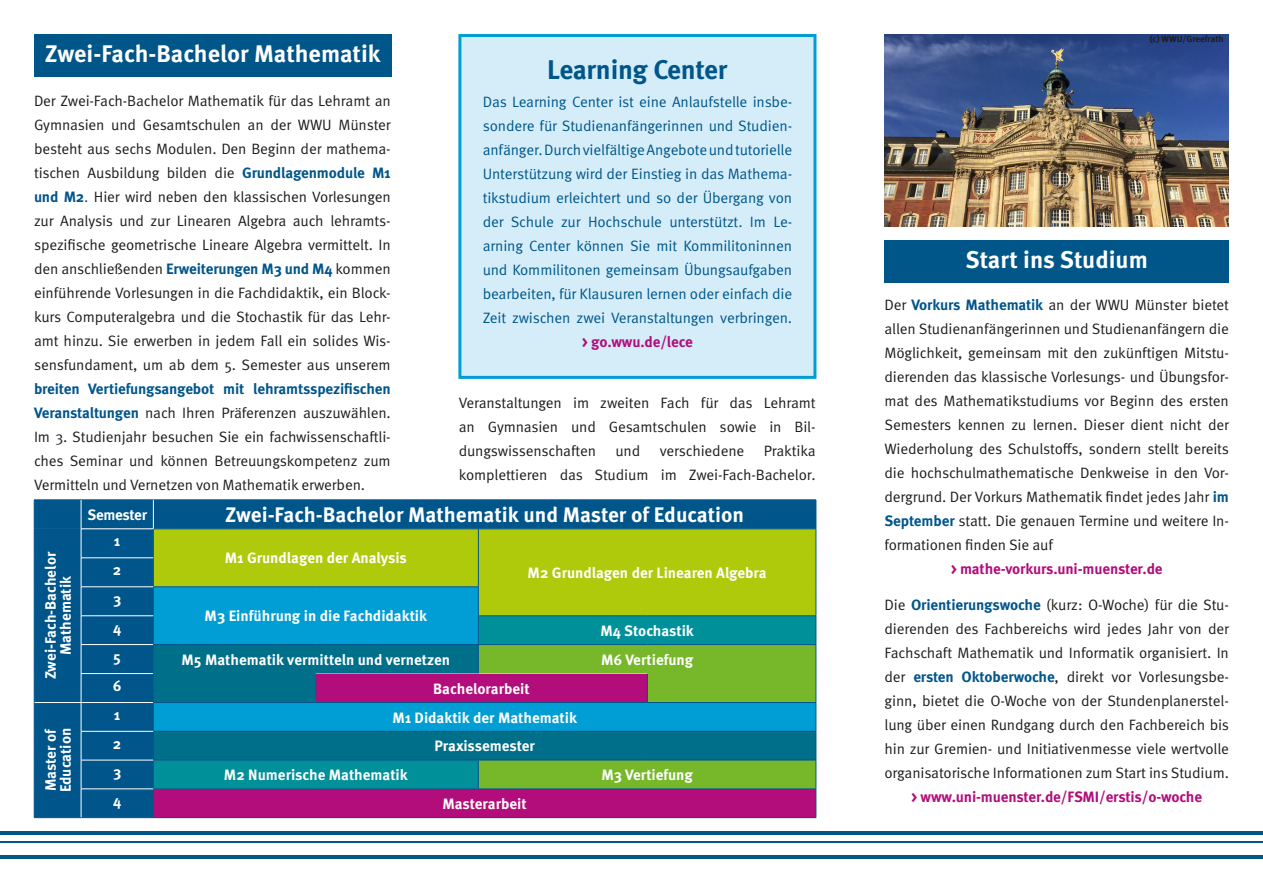
<style>
.page{position:relative;width:1263px;height:893px;background:#fff}
.page>*{position:absolute;margin:0;border:0;box-sizing:border-box;transform-origin:0 0}
.FlyerTitel_Vollfarbe{font:700 27px "Meta OT";letter-spacing:-.01em;color:#005689}
.FlyerTitel_Vollfarbe-2{font:700 24px "Meta OT";color:#fff}
.FlyerTitel_Vollfarbe-3{font:700 21px "Meta OT";color:#fff}
.FlyerTitel_Vollfarbe-4{font:15px/24px "Meta OT";letter-spacing:-.01em;color:#1d1d1b;text-align:justify}
.FlyerTitel_Vollfarbe-5{font:15px/24px "Meta OT";letter-spacing:-.01em;color:#005689;text-align:justify}
.FlyerTitel_Vollfarbe-6{font:700 15px/15px "Meta OT";color:#fff;text-align:center}
.FlyerTitel_Vollfarbe-7{font:700 15px "Meta OT";letter-spacing:-.01em;color:#b20d7b}
.FlyerTitel_Vollfarbe-8{font:700 15px "Meta OT";letter-spacing:-.02em;color:#fff}
.FlyerTitel_Vollfarbe-9{font:700 9px "Meta OT";color:#1d1d1b}
.s1{font-weight:700;color:#00558b}
.s2{color:#00558b}
</style>
<div class="page">
<div style="left:884px;top:240px;width:345px;height:43px;background:#005689"></div>
<img style="left:884px;top:34px;width:345px;height:193px">
<div style="left:34px;top:34px;width:357px;height:43px;background:#005689"></div>
<div style="left:460px;top:36px;width:355px;height:341px;background:#d4edf9"></div>
<div style="left:458px;top:34px;width:358px;height:345px;border:3px solid #009ed4"></div>
<svg style="left:34px;top:500px;width:783px;height:318px;background:#418074"></svg>
<hr style="left:34px;top:817px;width:47px;height:1px;background:#00558b">
<hr style="left:840px;top:855px;width:423px;height:4px;background:#005689">
<hr style="left:840px;top:841px;width:423px;height:2px;background:#005689">
<hr style="left:840px;top:831px;width:423px;height:4px;background:#005689">
<hr style="left:0;top:855px;width:436px;height:4px;background:#005689">
<hr style="left:0;top:841px;width:436px;height:2px;background:#005689">
<hr style="left:0;top:831px;width:436px;height:4px;background:#005689">
<hr style="left:415px;top:855px;width:446px;height:4px;background:#005689">
<hr style="left:415px;top:841px;width:446px;height:2px;background:#005689">
<hr style="left:415px;top:831px;width:446px;height:4px;background:#005689">
<p class="FlyerTitel_Vollfarbe-2" style="left:45px;top:38px;width:337px">Zwei-Fach-Bachelor Mathematik</p>
<p class="FlyerTitel_Vollfarbe-4" style="left:34px;top:89px;width:358px">Der Zwei-Fach-Bachelor Mathematik für das Lehramt an Gymnasien und Gesamtschulen an der WWU Münster besteht aus sechs Modulen. Den Beginn der mathema&shy;tischen Ausbildung bilden die <span class="s1">Grundlagenmodule M1 und M2</span><span class="s2">.</span> Hier wird neben den klassischen Vorlesungen zur Analysis und zur Linearen Algebra auch lehramts&shy;spezifische geometrische Lineare Algebra vermittelt. In den anschließenden <span class="s1">Erweiterungen M3 und M4</span> kommen einführende Vorlesungen in die Fachdidaktik, ein Block&shy;kurs Computeralgebra und die Stochastik für das Lehr&shy;amt hinzu. Sie erwerben in jedem Fall ein solides Wis&shy;sensfundament, um ab dem 5. Semester aus unserem</p>
<p class="FlyerTitel_Vollfarbe-4" style="left:34px;top:377px;width:358px"><span class="s1">breiten Vertiefungsangebot mit lehramtsspezifischen Veranstaltungen</span> nach Ihren Präferenzen auszuwählen.<br>Im 3. Studienjahr besuchen Sie ein fachwissenschaftli&shy;ches Seminar und können Betreuungskompetenz zum Vermitteln und Vernetzen von Mathematik erwerben.</p>
<p class="FlyerTitel_Vollfarbe" style="left:547px;top:52px;width:182px">Learning Center</p>
<p class="FlyerTitel_Vollfarbe-5" style="left:483px;top:90px;width:311px">Das Learning Center ist eine Anlaufstelle insbe&shy;sondere für Studienanfängerinnen und Studien&shy;anfänger. Durch vielfältige Angebote und tutorielle Unterstützung wird der Einstieg in das Mathema&shy;tikstudium erleichtert und so der Übergang von der Schule zur Hochschule unterstützt. Im Le&shy;arning Center können Sie mit Kommilitoninnen und Kommilitonen gemeinsam Übungsaufgaben bearbeiten, für Klausuren lernen oder einfach die Zeit zwischen zwei Veranstaltungen verbringen.</p>
<p class="FlyerTitel_Vollfarbe-7" style="left:582px;top:332px;width:112px">&gt; go.wwu.de/lece</p>
<p class="FlyerTitel_Vollfarbe-4" style="left:459px;top:391px;width:358px">Veranstaltungen im zweiten Fach für das Lehramt an Gymnasien und Gesamtschulen sowie in Bil&shy;dungswissenschaften</p>
<p class="FlyerTitel_Vollfarbe-4" style="left:459px;top:439px;width:358px;text-align:right">Praktika<br>komplettieren das Studium im Zwei-Fach-Bachelor.</p>
<p class="FlyerTitel_Vollfarbe-4" style="left:615px;top:439px;width:26px">und</p>
<p class="FlyerTitel_Vollfarbe-4" style="left:660px;top:439px;width:86px">verschiedene</p>
<p class="FlyerTitel_Vollfarbe-8" style="left:87px;top:505px;width:61px">Semester</p>
<p class="FlyerTitel_Vollfarbe-3" style="left:225px;top:502px;width:521px">Zwei-Fach-Bachelor Mathematik und Master of Education</p>
<p class="FlyerTitel_Vollfarbe-6" style="left:43px;top:679px;width:129px;rotate:-90deg">Zwei-Fach-Bachelor<br>Mathematik</p>
<p class="FlyerTitel_Vollfarbe-6" style="left:43px;top:792px;width:66px;text-align:left;rotate:-90deg">Master of<br>Education</p>
<p class="FlyerTitel_Vollfarbe-6" style="left:114px;top:534px;width:8px">1</p>
<p class="FlyerTitel_Vollfarbe-6" style="left:225px;top:551px;width:184px">M1 Grundlagen der Analysis</p>
<p class="FlyerTitel_Vollfarbe-6" style="left:113px;top:563px;width:10px">2</p>
<p class="FlyerTitel_Vollfarbe-6" style="left:528px;top:565px;width:240px">M2 Grundlagen der Linearen Algebra</p>
<p class="FlyerTitel_Vollfarbe-6" style="left:113px;top:592px;width:10px">3</p>
<p class="FlyerTitel_Vollfarbe-6" style="left:205px;top:609px;width:224px">M3 Einführung in die Fachdidaktik</p>
<p class="FlyerTitel_Vollfarbe-6" style="left:113px;top:620px;width:10px">4</p>
<p class="FlyerTitel_Vollfarbe-6" style="left:600px;top:623px;width:95px">M4 Stochastik</p>
<p class="FlyerTitel_Vollfarbe-6" style="left:113px;top:649px;width:9px">5</p>
<p class="FlyerTitel_Vollfarbe-6" style="left:182px;top:652px;width:270px">M5 Mathematik vermitteln und vernetzen</p>
<p class="FlyerTitel_Vollfarbe-6" style="left:601px;top:652px;width:94px">M6 Vertiefung</p>
<p class="FlyerTitel_Vollfarbe-6" style="left:113px;top:678px;width:10px">6</p>
<p class="FlyerTitel_Vollfarbe-6" style="left:433px;top:681px;width:98px">Bachelorarbeit</p>
<p class="FlyerTitel_Vollfarbe-6" style="left:114px;top:707px;width:8px">1</p>
<p class="FlyerTitel_Vollfarbe-6" style="left:392px;top:710px;width:186px">M1 Didaktik der Mathematik</p>
<p class="FlyerTitel_Vollfarbe-6" style="left:113px;top:736px;width:10px">2</p>
<p class="FlyerTitel_Vollfarbe-6" style="left:434px;top:739px;width:102px">Praxissemester</p>
<p class="FlyerTitel_Vollfarbe-6" style="left:113px;top:765px;width:10px">3</p>
<p class="FlyerTitel_Vollfarbe-6" style="left:224px;top:768px;width:185px">M2 Numerische Mathematik</p>
<p class="FlyerTitel_Vollfarbe-6" style="left:601px;top:768px;width:93px">M3 Vertiefung</p>
<p class="FlyerTitel_Vollfarbe-6" style="left:113px;top:794px;width:10px">4</p>
<p class="FlyerTitel_Vollfarbe-6" style="left:443px;top:796px;width:86px">Masterarbeit</p>
<p class="FlyerTitel_Vollfarbe-9" style="left:1150px;top:33px;width:76px">(c) WWU/Greefrath</p>
<p class="FlyerTitel_Vollfarbe-2" style="left:965px;top:244px;width:184px">Start ins Studium</p>
<p class="FlyerTitel_Vollfarbe-4" style="left:884px;top:293px;width:346px">Der <span class="s1">Vorkurs Mathematik</span> an der WWU Münster bietet allen Studienanfängerinnen und Studienanfängern die Möglichkeit, gemeinsam mit den zukünftigen Mitstu&shy;dierenden das klassische Vorlesungs- und Übungsfor&shy;mat des Mathematikstudiums vor Beginn des ersten Semesters kennen zu lernen. Dieser dient nicht der Wiederholung des Schulstoffs, sondern stellt bereits die hochschulmathematische Denkweise in den Vor&shy;dergrund. Der Vorkurs Mathematik findet jedes Jahr <span class="s1">im September</span> statt. Die genauen Termine und weitere In&shy;formationen finden Sie auf</p>
<p class="FlyerTitel_Vollfarbe-7" style="left:951px;top:559px;width:213px">&gt; mathe-vorkurs.uni-muenster.de</p>
<p class="FlyerTitel_Vollfarbe-4" style="left:884px;top:593px;width:346px">Die <span class="s1">Orientierungswoche</span> (kurz: O-Woche) für die Stu&shy;dierenden des Fachbereichs wird jedes Jahr von der Fachschaft Mathematik und Informatik organisiert. In der <span class="s1">ersten Oktoberwoche</span>, direkt vor Vorlesungsbe&shy;ginn, bietet die O-Woche von der Stundenplanerstel&shy;lung über einen Rundgang durch den Fachbereich bis hin zur Gremien- und Initiativenmesse viele wertvolle organisatorische Informationen zum Start ins Studium.</p>
<p class="FlyerTitel_Vollfarbe-7" style="left:911px;top:788px;width:292px">&gt; www.uni-muenster.de/FSMI/erstis/o-woche</p>
</div>
